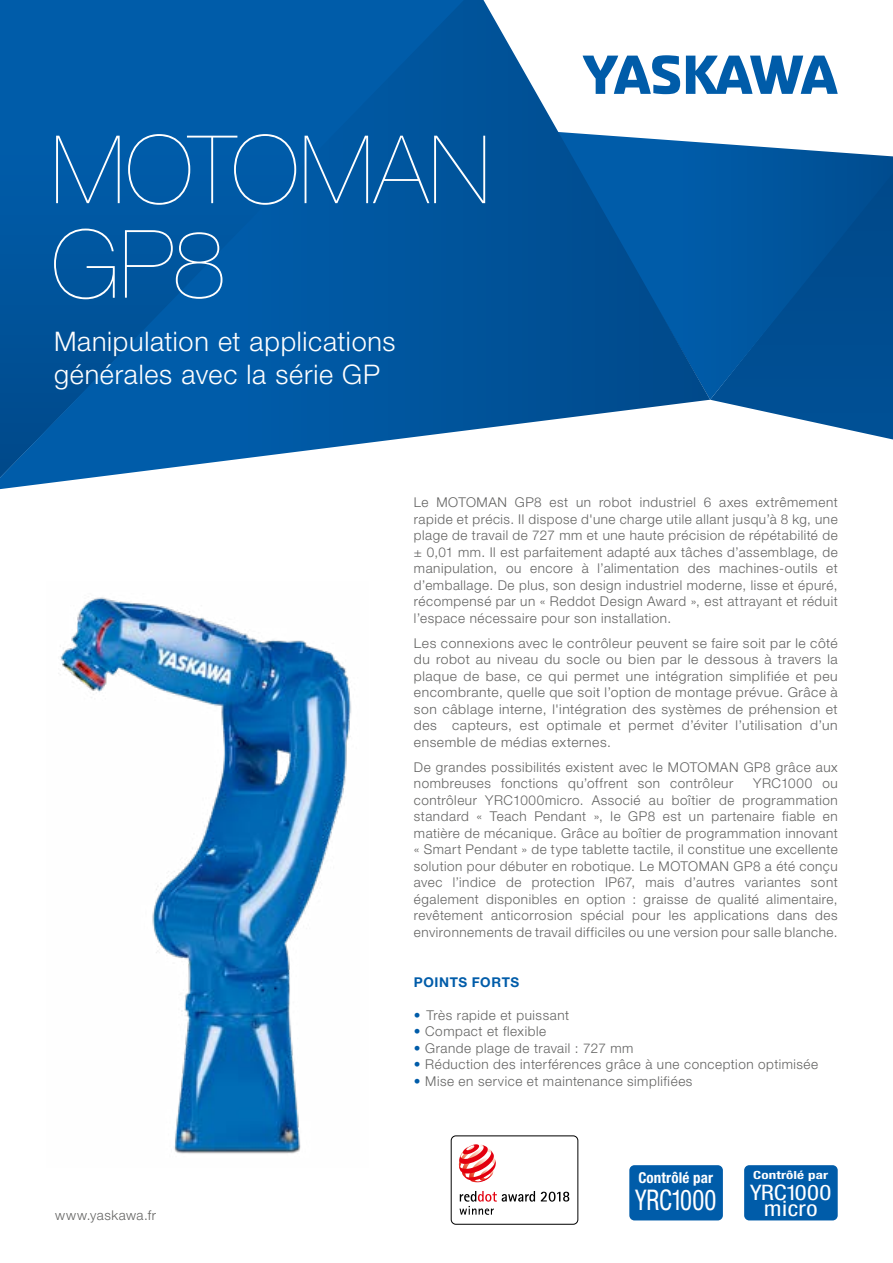
<style>
.page{position:relative;width:893px;height:1263px;background:#fff}
.page>*{position:absolute;margin:0;border:0;box-sizing:border-box;transform-origin:0 0}
.t1{font:200 94.5px/94.5px "Helvetica Neue LT Pro";letter-spacing:.005em;color:#fff}
.t2{font:condensed 28.5px "Helvetica Neue LT Pro";letter-spacing:-.01em;color:#fff;scale:.87 1}
.t3{font:300 27px/33px "Helvetica Neue LT Pro";letter-spacing:.025em;color:#fff}
.t4{font:condensed 21.3px/16.5px "Helvetica Neue LT Pro";letter-spacing:.015em;color:#fff;text-align:center;scale:1.16 1}
.t5{font:700 condensed 15px "Helvetica Neue LT Pro";letter-spacing:.01em;color:#fff}
.t6{font:300 13.5px/16.5px "Helvetica Neue LT Pro";letter-spacing:.04em;color:#636362;text-align:justify}
.t7{font:700 13.5px "Helvetica Neue LT Pro";letter-spacing:.045em;color:#005ca9}
.t8{font:700 condensed 11.25px "Helvetica Neue LT Pro";letter-spacing:.01em;color:#fff;scale:1.33 1}
.s1{color:#005ca9}
</style>
<div class="page">
<svg style="left:712px;top:400px;width:181px;height:39px"></svg>
<svg style="left:710px;top:156px;width:183px;height:244px;background:#005197"></svg>
<svg style="left:0;top:0;width:710px;height:489px;background:#1968aa"></svg>
<div style="left:744px;top:1165px;width:94px;height:55px;background:#005ca9;border-radius:5px"></div>
<div style="left:629px;top:1165px;width:94px;height:55px;background:#005ca9;border-radius:5px"></div>
<img style="left:58px;top:597px;width:294px;height:557px">
<svg style="left:453px;top:1137px;width:123px;height:88px"></svg>
<div style="left:451px;top:1135px;width:127px;height:90px;border:1px solid #000;border-radius:5px"></div>
<svg style="left:483px;top:0;width:404px;height:156px"></svg>
<svg style="left:583px;top:55px;width:97px;height:39px"></svg>
<svg style="left:686px;top:56px;width:152px;height:38px"></svg>
<h1 class="t1" style="left:51px;top:122px;width:441px">MOTOMAN<br>GP8</h1>
<h3 class="t3" style="left:54px;top:324px;width:343px">Manipulation et applications générales avec la série GP</h3>
<p class="t6" style="left:55px;top:1207px;width:102px">www.yaskawa.fr</p>
<p class="t6" style="left:414px;top:494px;width:425px">Le MOTOMAN GP8 est un robot industriel 6 axes extrêmement rapide et précis. Il dispose d'une charge utile allant jusqu’à 8 kg, une plage de travail de 727 mm et une haute précision de répétabilité de ± 0,01 mm. Il est parfaitement adapté aux tâches d’assemblage, de manipulation, ou encore à l’alimentation des machines-outils et d’emballage. De plus, son design industriel moderne, lisse et épuré, récompensé par un « Reddot Design Award », est attrayant et réduit l’espace nécessaire pour son installation.</p>
<p class="t6" style="left:414px;top:634px;width:425px">Les connexions avec le contrôleur peuvent se faire soit par le côté du robot au niveau du socle ou bien par le dessous à travers la plaque de base, ce qui permet une intégration simplifiée et peu encombrante, quelle que soit l’option de montage prévue. Grâce à son câblage interne, l'intégration des systèmes de préhension et des capteurs, est optimale et permet d’éviter l’utilisation d’un ensemble de médias externes.</p>
<p class="t6" style="left:414px;top:758px;width:425px">De grandes possibilités existent avec le MOTOMAN GP8 grâce aux nombreuses fonctions qu’offrent son contrôleur</p>
<p class="t6" style="left:414px;top:775px;width:425px;text-indent:339px">YRC1000 ou contrôleur YRC1000micro. Associé au boîtier de programmation standard « Teach Pendant », le GP8 est un partenaire fiable en matière de mécanique. Grâce au boîtier de programmation innovant « Smart Pendant » de type tablette tactile, il constitue une excellente solution pour débuter en robotique. Le MOTOMAN GP8 a été conçu avec l’indice de protection IP67, mais d’autres variantes sont également disponibles en option : graisse de qualité alimentaire, revêtement anticorrosion spécial pour les applications dans des environnements de travail difficiles ou une version pour salle blanche.</p>
<p class="t7" style="left:414px;top:973px;width:107px">POINTS FORTS</p>
<p class="t6" style="left:414px;top:1006px;width:157px"><span class="s1">•</span> Très rapide et puissant</p>
<p class="t6" style="left:414px;top:1023px;width:134px"><span class="s1">•</span> Compact et flexible</p>
<p class="t6" style="left:414px;top:1039px;width:221px"><span class="s1">•</span> Grande plage de travail : 727 mm</p>
<p class="t6" style="left:414px;top:1056px;width:406px"><span class="s1">•</span> Réduction des interférences grâce à une conception optimisée</p>
<p class="t6" style="left:414px;top:1072px;width:280px"><span class="s1">•</span> Mise en service et maintenance simplifiées</p>
<p class="t5" style="left:638px;top:1169px;width:76px">Contrôlé par</p>
<h2 class="t2" style="left:635px;top:1183px;width:95px">YRC1000</h2>
<p class="t8" style="left:753px;top:1168px;width:58px">Contrôlé par</p>
<h3 class="t4" style="left:750px;top:1184px;width:72px">YRC1000 micro</h3>
</div>
